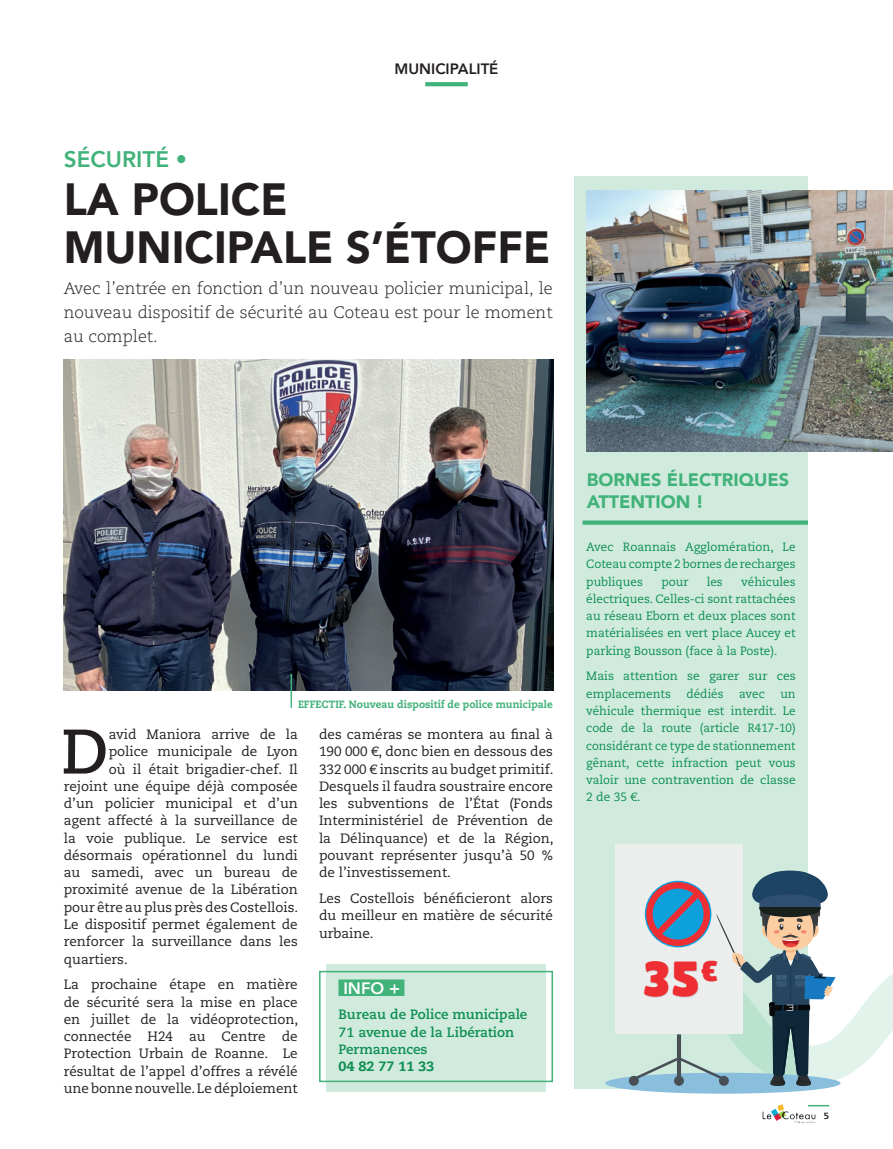
<style>
.page{position:relative;width:893px;height:1149px;background:#fff}
.page>*{position:absolute;margin:0;border:0;box-sizing:border-box;transform-origin:0 0}
.t1{font:700 62.85px "Caecilia LT Std";color:#231f20}
.t2{font:900 47.1px "Hermes";color:#ee2e33}
.t3{font:900 45px/48px "Avenir";color:#231f20;scale:.96 1}
.t4{font:800 22.5px "Avenir";color:#41b279}
.t5{font:900 18px/21.6px "Avenir";color:#41b279}
.t6{font:300 16.5px/24px "Caecilia LT Std";color:#231f20;text-align:justify}
.t7{font:800 16.5px "Avenir";color:#fff}
.t8{font:800 15px "Avenir";color:#231f20}
.t9{font:13.5px/17.2px "Caecilia LT Std";color:#231f20;text-align:justify}
.t10{font:700 13.5px/17.2px "Caecilia LT Std";color:#0d8e53}
.t11{font:800 13.5px "Caecilia LT Std";color:#0d8e53}
.t12{font:12px/17.2px "Caecilia LT Std";color:#0d8e53;text-align:justify}
.t13{font:800 10.5px "Caecilia LT Std";color:#41b279;scale:.96 1}
.t14{font:800 9px "Caecilia LT Std";color:#231f20}
</style>
<div class="page">
<div style="left:326px;top:963px;width:220px;height:128px;background:#d0ebdd"></div>
<div style="left:319px;top:970px;width:234px;height:111px;border:2px solid #41b279"></div>
<img style="left:64px;top:359px;width:489px;height:331px">
<hr style="left:291px;top:673px;width:1px;height:34px;background:#41b279">
<svg style="left:425px;top:82px;width:43px;height:4px"></svg>
<hr style="left:808px;top:1104px;width:21px;height:2px;background:#41b279">
<img style="left:762px;top:1104px;width:54px;height:19px">
<div style="left:574px;top:176px;width:234px;height:912px;background:#d0ebdd"></div>
<svg style="left:583px;top:520px;width:225px;height:4px"></svg>
<div style="left:338px;top:979px;width:66px;height:16px;background:#41b279"></div>
<img style="left:586px;top:190px;width:307px;height:261px">
<div style="left:605px;top:1072px;width:235px;height:21px;background:#89bedc;border-radius:50%"></div>
<div style="left:615px;top:843px;width:128px;height:190px;background:#eceeed"></div>
<svg style="left:629px;top:870px;width:264px;height:215px"></svg>
<p class="t8" style="left:395px;top:58px;width:105px">MUNICIPALITÉ</p>
<h3 class="t4" style="left:64px;top:142px;width:125px">SÉCURITÉ •</h3>
<h3 class="t3" style="left:64px;top:174px;width:508px">LA POLICE<br>MUNICIPALE S’ÉTOFFE</h3>
<p class="t6" style="left:64px;top:277px;width:490px">Avec l’entrée en fonction d’un nouveau policier municipal, le nouveau dispositif de sécurité au Coteau est pour le moment au complet.</p>
<p class="t13" style="left:298px;top:697px;width:267px">EFFECTIF. Nouveau dispositif de police municipale</p>
<h1 class="t1" style="left:61px;top:714px;width:49px">D</h1>
<p class="t9" style="left:109px;top:725px;width:190px">avid Maniora arrive de la</p>
<p class="t9" style="left:109px;top:743px;width:190px">police municipale de Lyon</p>
<p class="t9" style="left:109px;top:760px;width:190px">où il était brigadier-chef. Il</p>
<p class="t9" style="left:64px;top:777px;width:235px">rejoint une équipe déjà composée</p>
<p class="t9" style="left:64px;top:794px;width:235px">d’un policier municipal et d’un</p>
<p class="t9" style="left:64px;top:812px;width:236px">agent affecté à la surveillance de</p>
<p class="t9" style="left:64px;top:829px;width:235px">la voie publique. Le service est</p>
<p class="t9" style="left:64px;top:846px;width:235px">désormais opérationnel du lundi</p>
<p class="t9" style="left:64px;top:863px;width:235px">au samedi, avec un bureau de</p>
<p class="t9" style="left:64px;top:881px;width:235px">proximité avenue de la Libération</p>
<p class="t9" style="left:64px;top:898px;width:236px">pour être au plus près des Costellois.</p>
<p class="t9" style="left:64px;top:915px;width:235px">Le dispositif permet également de</p>
<p class="t9" style="left:64px;top:932px;width:235px">renforcer la surveillance dans les</p>
<p class="t9" style="left:64px;top:950px;width:66px">quartiers.</p>
<p class="t9" style="left:64px;top:975px;width:236px">La prochaine étape en matière de sécurité sera la mise en place en juillet de la vidéoprotection, connectée H24 au Centre de Protection Urbain de Roanne. Le résultat de l’appel d’offres a révélé une bonne nouvelle. Le déploiement</p>
<p class="t9" style="left:319px;top:725px;width:236px">des caméras se montera au final à 190 000 €, donc bien en dessous des 332 000 € inscrits au budget primitif.<br>Desquels il faudra soustraire encore les subventions de l’État (Fonds Interministériel de Prévention de la Délinquance) et de la Région, pouvant représenter jusqu’à 50 % de l’investissement.</p>
<p class="t9" style="left:319px;top:889px;width:235px">Les Costellois bénéficieront alors du meilleur en matière de sécurité urbaine.</p>
<p class="t7" style="left:343px;top:974px;width:58px">INFO +</p>
<p class="t10" style="left:338px;top:1005px;width:190px">Bureau de Police municipale<br>71 avenue de la Libération<br>Permanences</p>
<p class="t11" style="left:338px;top:1057px;width:97px">04 82 77 11 33</p>
<h3 class="t5" style="left:587px;top:468px;width:204px">BORNES ÉLECTRIQUES<br>ATTENTION !</h3>
<p class="t12" style="left:586px;top:538px;width:211px">Avec Roannais Agglomération, Le Coteau compte 2 bornes de recharges publiques</p>
<p class="t12" style="left:586px;top:573px;width:211px;text-indent:155px">véhicules électriques. Celles-ci sont rattachées au réseau Eborn et deux places sont matérialisées en vert place Aucey et parking Bousson (face à la Poste).</p>
<p class="t12" style="left:586px;top:667px;width:211px">Mais attention se garer sur ces emplacements</p>
<p class="t12" style="left:661px;top:573px;width:29px">pour</p>
<p class="t12" style="left:707px;top:573px;width:18px">les</p>
<p class="t12" style="left:686px;top:685px;width:39px">dédiés</p>
<p class="t12" style="left:739px;top:685px;width:27px">avec</p>
<p class="t12" style="left:586px;top:685px;width:211px;text-indent:194px">un véhicule thermique est interdit. Le code de la route (article R417-10) considérant ce type de stationnement gênant, cette infraction peut vous valoir une contravention de classe 2 de 35 €.</p>
<h2 class="t2" style="left:642px;top:947px;width:77px">35<sup>€</sup></h2>
<p class="t14" style="left:824px;top:1109px;width:7px">5</p>
</div>
